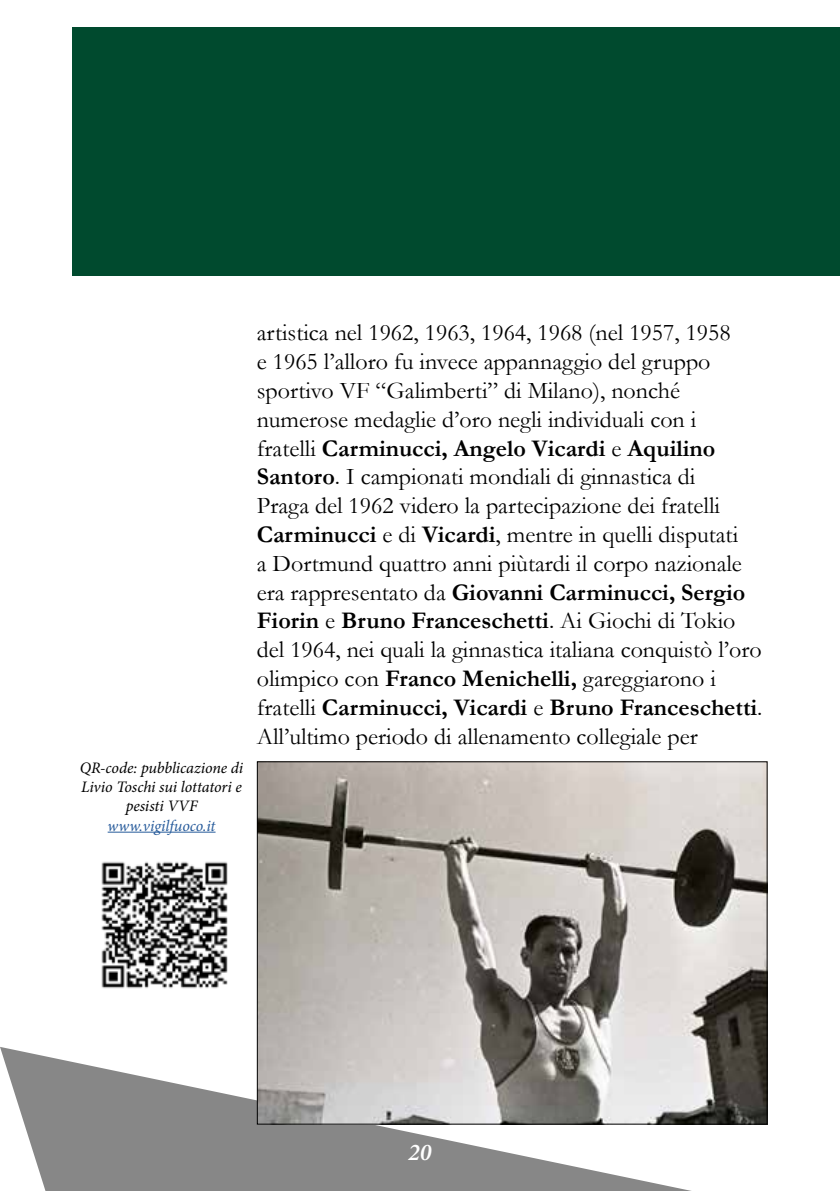
<style>
.page{position:relative;width:840px;height:1191px;background:#fff}
.page>*{position:absolute;margin:0;border:0;box-sizing:border-box;transform-origin:0 0}
.t1{font:24px/28.8px "Garamond";color:#000}
.t2{font:italic 600 24px "Minion Pro";color:#fff}
.t3{font:italic 16px/19.2px "Minion Pro";letter-spacing:-.01em;color:#000;text-align:center}
.t4{font:italic 16px "Minion Pro";letter-spacing:-.005em;color:#275b9b}
.s1{font-weight:700}
</style>
<div class="page">
<svg style="left:0;top:1046px;width:695px;height:145px;fill:#878787"></svg>
<div style="left:72px;top:27px;width:767px;height:249px;background:#004a2e"></div>
<img style="left:259px;top:763px;width:506px;height:359px">
<img style="left:101px;top:861px;width:127px;height:128px">
<hr style="left:108px;top:831px;width:107px;height:1px;background:#275b9b">
<p class="t3" style="left:80px;top:758px;width:165px">QR-code: pubblicazione di<br>Livio Toschi sui lottatori e pesisti VVF</p>
<p class="t4" style="left:108px;top:814px;width:109px">www.vigilfuoco.it</p>
<p class="t1" style="left:257px;top:318px;width:507px">artistica nel 1962, 1963, 1964, 1968 (nel 1957, 1958<br>e 1965 l’alloro fu invece appannaggio del gruppo sportivo VF “Galimberti” di Milano), nonché numerose medaglie d’oro negli individuali con i<br>fratelli <span class="s1">Carminucci, Angelo Vicardi</span> e <span class="s1">Aquilino Santoro</span>. I campionati mondiali di ginnastica di<br>Praga del 1962 videro la partecipazione dei fratelli <span class="s1">Carminucci</span> e di <span class="s1">Vicardi</span>, mentre in quelli disputati<br>a Dortmund quattro anni piùtardi il corpo nazionale era rappresentato da <span class="s1">Giovanni Carminucci, Sergio Fiorin</span> e <span class="s1">Bruno Franceschetti</span>. Ai Giochi di Tokio del 1964, nei quali la ginnastica italiana conquistò l’oro olimpico con <span class="s1">Franco Menichelli,</span> gareggiarono i fratelli <span class="s1">Carminucci, Vicardi</span> e <span class="s1">Bruno Franceschetti</span>.<br>All’ultimo periodo di allenamento collegiale per</p>
<p class="t2" style="left:408px;top:1135px;width:25px">20</p>
</div>
